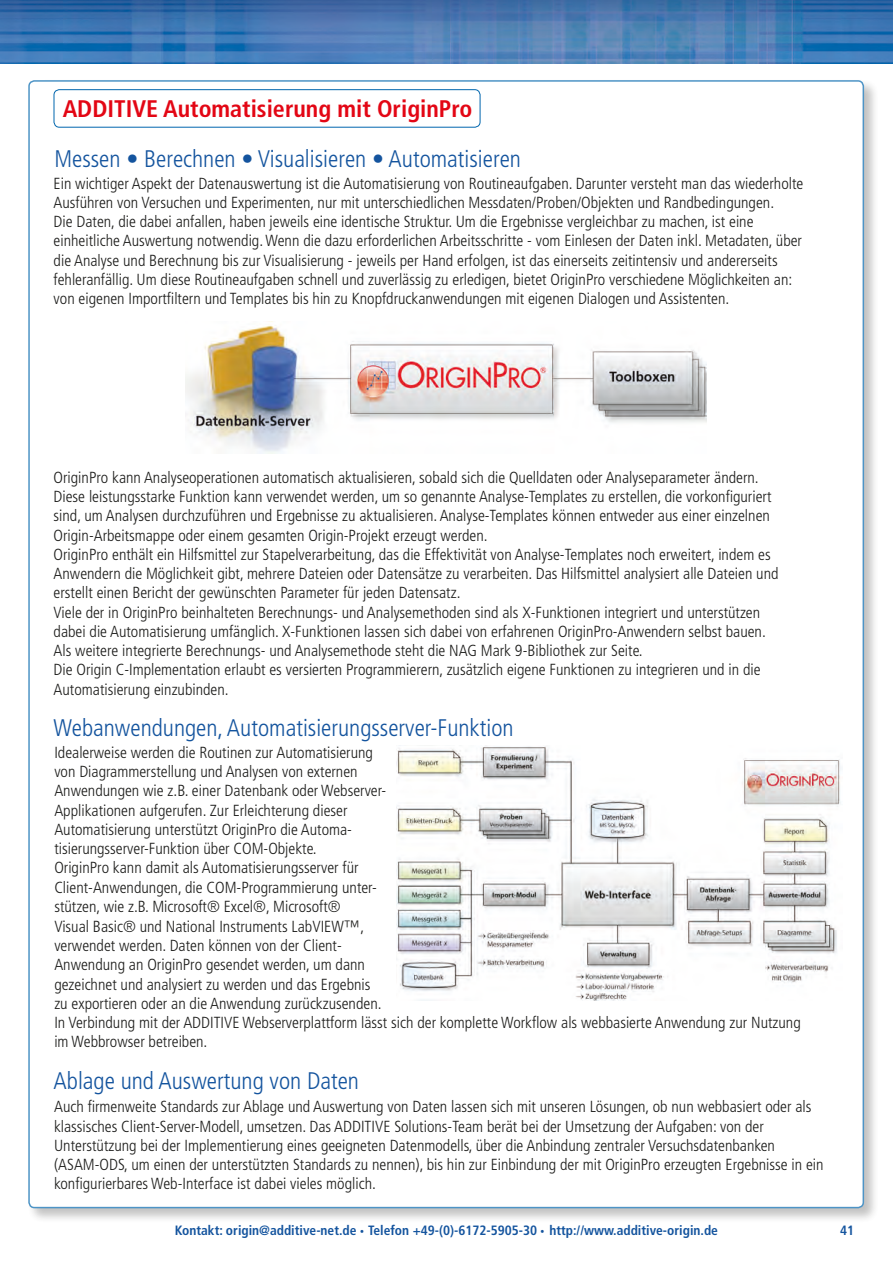
<style>
.page{position:relative;width:893px;height:1263px;background:#fff}
.page>*{position:absolute;margin:0;border:0;box-sizing:border-box;transform-origin:0 0}
.t1{font:300 condensed 24px "Frutiger";color:#14549e}
.t2{font:700 condensed 24px "Frutiger";color:#e30614}
.t3{font:300 condensed 16.05px/19.2px "Frutiger";color:#1d1d1b}
.t4{font:700 condensed 13.5px "Frutiger";color:#14549e}
.s1{font-size:16.5px}
.s2{font-family:"Myriad Pro"}
</style>
<div class="page">
<div style="left:27px;top:79px;width:852px;height:1144px;background:#1d1d1b;opacity:.39"></div>
<div style="left:29px;top:81px;width:834px;height:1126px;background:#fff;border-radius:5px"></div>
<img style="left:0;top:0;width:893px;height:64px">
<div style="left:54px;top:89px;width:426px;height:39px;border:1px solid #0066ae;border-radius:5px"></div>
<img style="left:396px;top:746px;width:445px;height:254px">
<img style="left:186px;top:324px;width:521px;height:129px">
<h1 class="t2" style="left:63px;top:95px;width:411px">ADDITIVE Automatisierung mit OriginPro</h1>
<h1 class="t1" style="left:54px;top:145px;width:468px">Messen • Berechnen • Visualisieren • Automatisieren</h1>
<p class="t3" style="left:54px;top:174px;width:751px">Ein wichtiger Aspekt der Datenauswertung ist die Automatisierung von Routineaufgaben. Darunter versteht man das wiederholte Ausführen von Versuchen und Experimenten, nur mit unterschiedlichen Messdaten/Proben/Objekten und Randbedingungen.<br>Die Daten, die dabei anfallen, haben jeweils eine identische Struktur. Um die Ergebnisse vergleichbar zu machen, ist eine einheitliche Auswertung notwendig. Wenn die dazu erforderlichen Arbeitsschritte - vom Einlesen der Daten inkl. Metadaten, über die Analyse und Berechnung bis zur Visualisierung - jeweils per Hand erfolgen, ist das einerseits zeitintensiv und andererseits fehleranfällig. Um diese Routineaufgaben schnell und zuverlässig zu erledigen, bietet OriginPro verschiedene Möglichkeiten an: von eigenen Importfiltern und Templates bis hin zu Knopfdruckanwendungen mit eigenen Dialogen und Assistenten.</p>
<p class="t3" style="left:54px;top:468px;width:726px">OriginPro kann Analyseoperationen automatisch aktualisieren, sobald sich die Quelldaten oder Analyseparameter ändern.<br>Diese leistungsstarke Funktion kann verwendet werden, um so genannte Analyse-Templates zu erstellen, die vorkonfiguriert sind, um Analysen durchzuführen und Ergebnisse zu aktualisieren. Analyse-Templates können entweder aus einer einzelnen Origin-Arbeitsmappe oder einem gesamten Origin-Projekt erzeugt werden.<br>OriginPro enthält ein Hilfsmittel zur Stapelverarbeitung, das die Effektivität von Analyse-Templates noch erweitert, indem es Anwendern die Möglichkeit gibt, mehrere Dateien oder Datensätze zu verarbeiten. Das Hilfsmittel analysiert alle Dateien und erstellt einen Bericht der gewünschten Parameter für jeden Datensatz.<br>Viele der in OriginPro beinhalteten Berechnungs- und Analysemethoden sind als X-Funktionen integriert und unterstützen dabei die Automatisierung umfänglich. X-Funktionen lassen sich dabei von erfahrenen OriginPro-Anwendern selbst bauen.<br>Als weitere integrierte Berechnungs- und Analysemethode steht die NAG Mark 9-Bibliothek zur Seite.<br>Die Origin C-Implementation erlaubt es versierten Programmierern, zusätzlich eigene Funktionen zu integrieren und in die Automatisierung einzubinden.</p>
<h1 class="t1" style="left:54px;top:714px;width:461px">Webanwendungen, Automatisierungsserver-Funktion</h1>
<p class="t3" style="left:54px;top:743px;width:748px">Idealerweise werden die Routinen zur Automatisierung<br>von Diagrammerstellung und Analysen von externen<br>Anwendungen wie z.B. einer Datenbank oder Webserver-<br>Applikationen aufgerufen. Zur Erleichterung dieser<br>Automatisierung unterstützt OriginPro die Automa-<br>tisierungsserver-Funktion über COM-Objekte.<br>OriginPro kann damit als Automatisierungsserver für<br>Client-Anwendungen, die COM-Programmierung unter-<br>stützen, wie z.B. Microsoft® Excel®, Microsoft®<br>Visual Basic® und National Instruments LabVIEW<span class="s1">™</span>,<br>verwendet werden. Daten können von der Client-<br>Anwendung an OriginPro gesendet werden, um dann<br>gezeichnet und analysiert zu werden und das Ergebnis<br>zu exportieren oder an die Anwendung zurückzusenden.<br>In Verbindung mit der ADDITIVE Webserverplattform lässt sich der komplette Workflow als webbasierte Anwendung zur Nutzung im Webbrowser betreiben.</p>
<h1 class="t1" style="left:54px;top:1067px;width:307px">Ablage und Auswertung von Daten</h1>
<p class="t3" style="left:54px;top:1097px;width:771px">Auch firmenweite Standards zur Ablage und Auswertung von Daten lassen sich mit unseren Lösungen, ob nun webbasiert oder als klassisches Client-Server-Modell, umsetzen. Das ADDITIVE Solutions-Team berät bei der Umsetzung der Aufgaben: von der Unterstützung bei der Implementierung eines geeigneten Datenmodells, über die Anbindung zentraler Versuchsdatenbanken (ASAM-ODS, um einen der unterstützten Standards zu nennen), bis hin zur Einbindung der mit OriginPro erzeugten Ergebnisse in ein konfigurierbares Web-Interface ist dabei vieles möglich.</p>
<p class="t4" style="left:175px;top:1222px;width:545px">Kontakt: origin@additive-net.de <span class="s2">•</span> Telefon +49-(0)-6172-5905-30 <span class="s2">•</span> http://www.additive-origin.de</p>
<p class="t4" style="left:840px;top:1222px;width:16px">41</p>
</div>
